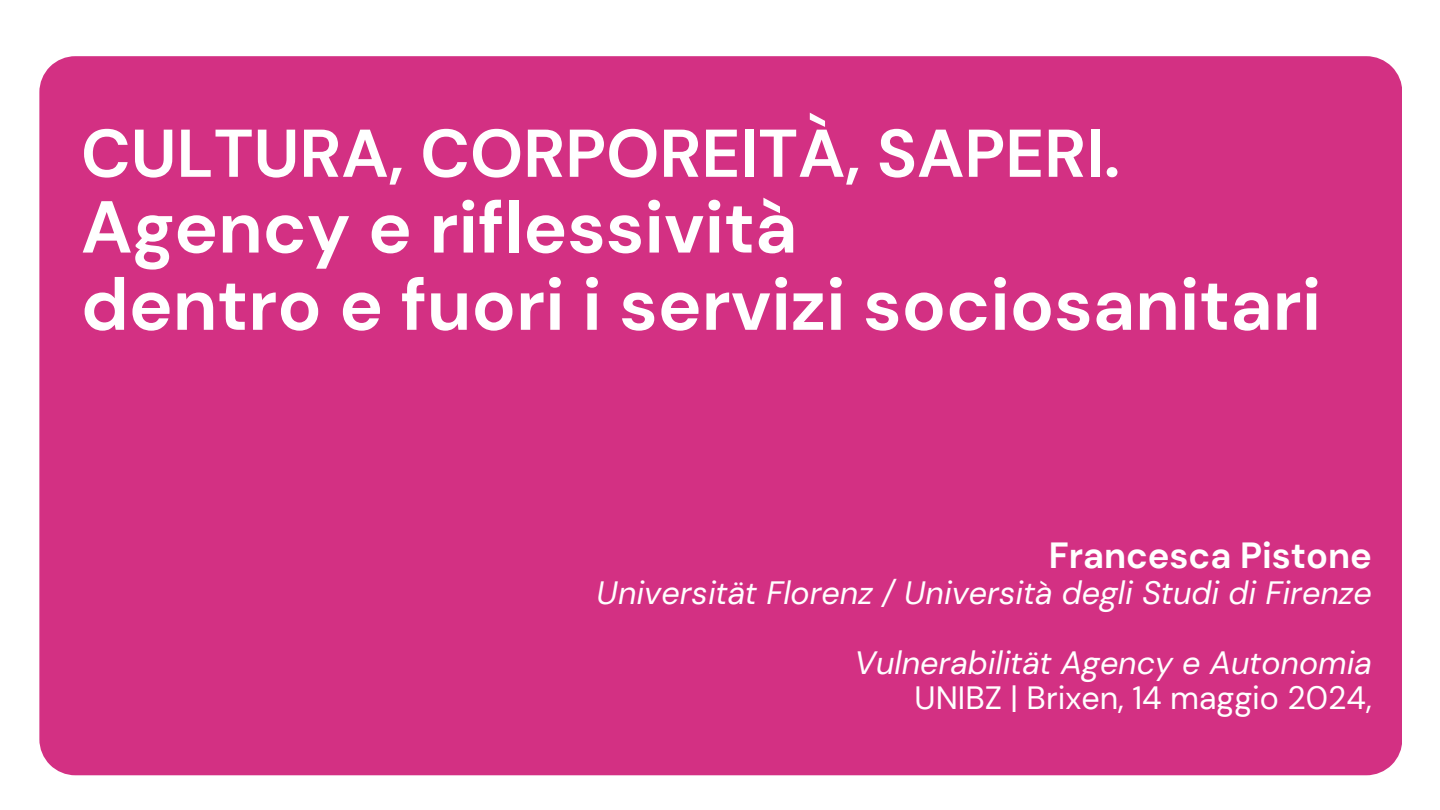
<style>
.page{position:relative;width:1440px;height:810px;background:#fff}
.page>*{position:absolute;margin:0;border:0;box-sizing:border-box;transform-origin:0 0}
.t1{font:700 73.4px/77.2px "DM Sans";color:#fff}
.t2{font:700 67.4px "DM Sans";color:#fff}
.t3{font:700 36.3px "DM Sans";color:#fff}
.t4{font:italic 32.2px "DM Sans";color:#fff}
.t5{font:32.2px "DM Sans";color:#fff}
</style>
<div class="page">
<div style="left:39px;top:56px;width:1363px;height:719px;background:#d33083"></div>
<h2 class="t2" style="left:81px;top:110px;width:1041px">CULTURA, CORPOREITÀ, SAPERI.</h2>
<h1 class="t1" style="left:81px;top:189px;width:1242px">Agency e riflessività<br>dentro e fuori i servizi sociosanitari</h1>
<p class="t3" style="left:1049px;top:532px;width:325px">Francesca Pistone</p>
<p class="t4" style="left:597px;top:572px;width:777px">Universität Florenz / Università degli Studi di Firenze</p>
<p class="t4" style="left:855px;top:642px;width:519px">Vulnerabilität Agency e Autonomia</p>
<p class="t5" style="left:915px;top:678px;width:459px">UNIBZ | Brixen, 14 maggio 2024,</p>
</div>
